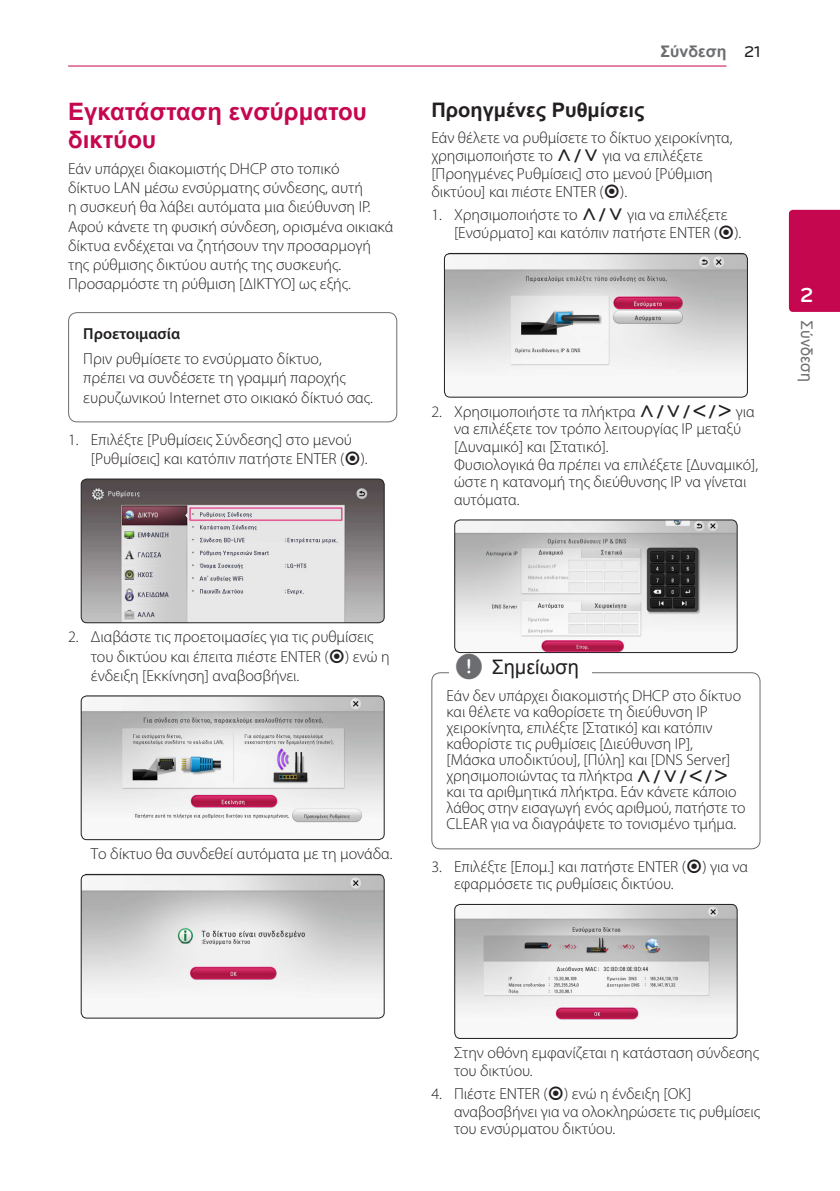
<style>
.page{position:relative;width:840px;height:1191px;background:#fff}
.page>*{position:absolute;margin:0;border:0;box-sizing:border-box;transform-origin:0 0}
.Title_2{font:700 24px/28px "Arial";color:#c50750}
.t1{font:700 21px "Bryant LG";color:#fff}
.Title_3{font:700 20px "Arial";color:#231f20}
.t2{font:20px "Arial";color:#231f20}
.Content_text_Light{font:300 16px/16px "Myriad Pro";color:#231f20}
.Content_text_Num{font:300 16px/17.6px "Myriad Pro";color:#231f20}
.Contents_Text_Sub_Nu{font:300 16px/17.6px "Myriad Pro";color:#231f20}
.t3{font:700 16px "Arial";color:#6c6d70}
.t4{font:16px "Arial";color:#6c6d70}
.s1{font-weight:600}
.s2{font-family:"UPSYS Common";font-weight:400}
.s3{font-family:"Bryant LG";font-weight:500;color:#231f20}
.s4{font-family:"UPSYS Common";font-size:30px;color:#6c6d70}
</style>
<div class="page">
<hr style="left:68px;top:66px;width:658px;height:1px;background:#c50750">
<div style="left:788px;top:210px;width:51px;height:102px;background:#c50750"></div>
<div style="left:68px;top:312px;width:329px;height:110px;border:1px solid #6c6d70;border-radius:9px"></div>
<img style="left:81px;top:479px;width:303px;height:144px">
<div style="left:81px;top:478px;width:303px;height:145px;border:1px solid #231f20;border-radius:6px"></div>
<img style="left:81px;top:696px;width:303px;height:143px">
<div style="left:81px;top:695px;width:303px;height:145px;border:1px solid #231f20;border-radius:6px"></div>
<img style="left:81px;top:874px;width:303px;height:144px">
<div style="left:81px;top:874px;width:303px;height:144px;border:1px solid #231f20;border-radius:6px"></div>
<img style="left:445px;top:253px;width:302px;height:144px">
<div style="left:443px;top:253px;width:304px;height:145px;border:1px solid #231f20;border-radius:6px"></div>
<img style="left:455px;top:520px;width:281px;height:132px">
<div style="left:454px;top:519px;width:283px;height:134px;border:1px solid #231f20;border-radius:6px"></div>
<div style="left:431px;top:672px;width:329px;height:177px;border:1px solid #6c6d70;border-radius:9px"></div>
<div style="left:449px;top:664px;width:142px;height:20px;background:#fff"></div>
<img style="left:455px;top:904px;width:281px;height:134px">
<div style="left:454px;top:904px;width:283px;height:135px;border:1px solid #231f20;border-radius:6px"></div>
<p class="Title_2" style="left:68px;top:98px;width:300px">Εγκατάσταση ενσύρματου δικτύου</p>
<p class="Content_text_Light" style="left:68px;top:159px;width:326px;line-height:19.2px">Εάν υπάρχει διακομιστής DHCP στο τοπικό<br>δίκτυο LAN μέσω ενσύρματης σύνδεσης, αυτή<br>η συσκευή θα λάβει αυτόματα μια διεύθυνση IP.<br>Αφού κάνετε τη φυσική σύνδεση, ορισμένα οικιακά δίκτυα ενδέχεται να ζητήσουν την προσαρμογή της ρύθμισης δικτύου αυτής της συσκευής.<br>Προσαρμόστε τη ρύθμιση [ΔΙΚΤΥΟ] ως εξής.</p>
<p class="Content_text_Light" style="left:83px;top:321px;width:240px;line-height:24.8px"><span class="s1">Προετοιμασία<br></span>Πριν ρυθμίσετε το ενσύρματο δίκτυο,</p>
<p class="Content_text_Light" style="left:83px;top:368px;width:291px;line-height:19.2px">πρέπει να συνδέσετε τη γραμμή παροχής ευρυζωνικού Internet στο οικιακό δίκτυό σας.</p>
<p class="Content_text_Num" style="left:91px;top:429px;width:278px;line-height:19.2px;text-indent:-23px">1. Επιλέξτε [Ρυθμίσεις Σύνδεσης] στο μενού [Ρυθμίσεις] και κατόπιν πατήστε ENTER (<span class="s2">b</span>).</p>
<p class="t3" style="left:660px;top:41px;width:101px">Σύνδεση <span class="s3">21</span></p>
<p class="Title_3" style="left:431px;top:96px;width:214px">Προηγμένες Ρυθμίσεις</p>
<p class="Content_text_Light" style="left:431px;top:128px;width:302px;line-height:18px">Εάν θέλετε να ρυθμίσετε το δίκτυο χειροκίνητα, χρησιμοποιήστε το <span class="s2">W/S</span> για να επιλέξετε [Προηγμένες Ρυθμίσεις] στο μενού [Ρύθμιση δικτύου] και πιέστε ENTER (<span class="s2">b</span>).</p>
<p class="Content_text_Num" style="left:454px;top:206px;width:289px;text-indent:-23px">1. Χρησιμοποιήστε το <span class="s2">W/S</span> για να επιλέξετε [Ενσύρματο] και κατόπιν πατήστε ENTER (<span class="s2">b</span>).</p>
<p class="Content_text_Num" style="left:454px;top:402px;width:302px;text-indent:-23px">2. Χρησιμοποιήστε τα πλήκτρα <span class="s2">W/S/A/D</span> για να επιλέξετε τον τρόπο λειτουργίας IP μεταξύ [Δυναμικό] και [Στατικό].</p>
<p class="Content_text_Num" style="left:454px;top:455px;width:305px">Φυσιολογικά θα πρέπει να επιλέξετε [Δυναμικό], ώστε η κατανομή της διεύθυνσης IP να γίνεται αυτόματα.</p>
<h2 class="t1" style="left:799px;top:282px;width:15px">2</h2>
<p class="t4" style="left:816px;top:320px;width:63px;rotate:90deg">Σύνδεση</p>
<p class="Content_text_Num" style="left:91px;top:627px;width:300px;line-height:19.2px;text-indent:-23px">2. Διαβάστε τις προετοιμασίες για τις ρυθμίσεις του δικτύου και έπειτα πιέστε ENTER (<span class="s2">b</span>) ενώ η ένδειξη [Εκκίνηση] αναβοσβήνει.</p>
<p class="Contents_Text_Sub_Nu" style="left:91px;top:845px;width:303px">Το δίκτυο θα συνδεθεί αυτόματα με τη μονάδα.</p>
<p class="t2" style="left:454px;top:654px;width:125px"><span class="s4">,</span> Σημείωση</p>
<p class="Content_text_Light" style="left:446px;top:688px;width:300px">Εάν δεν υπάρχει διακομιστής DHCP στο δίκτυο και θέλετε να καθορίσετε τη διεύθυνση IP χειροκίνητα, επιλέξτε [Στατικό] και κατόπιν καθορίστε τις ρυθμίσεις [Διεύθυνση ΙΡ], [Μάσκα υποδικτύου], [Πύλη] και [DNS Server] χρησιμοποιώντας τα πλήκτρα <span class="s2">W/S/A/D </span>και τα αριθμητικά πλήκτρα. Εάν κάνετε κάποιο λάθος στην εισαγωγή ενός αριθμού, πατήστε το CLEAR για να διαγράψετε το τονισμένο τμήμα.</p>
<p class="Content_text_Num" style="left:454px;top:857px;width:295px;text-indent:-23px">3. Επιλέξτε [Επομ.] και πατήστε ENTER (<span class="s2">b</span>) για να εφαρμόσετε τις ρυθμίσεις δικτύου.</p>
<p class="Contents_Text_Sub_Nu" style="left:454px;top:1043px;width:306px">Στην οθόνη εμφανίζεται η κατάσταση σύνδεσης του δικτύου.</p>
<p class="Content_text_Num" style="left:454px;top:1084px;width:307px;text-indent:-23px">4. Πιέστε ENTER (<span class="s2">b</span>) ενώ η ένδειξη [OK] αναβοσβήνει για να ολοκληρώσετε τις ρυθμίσεις του ενσύρματου δικτύου.</p>
</div>
